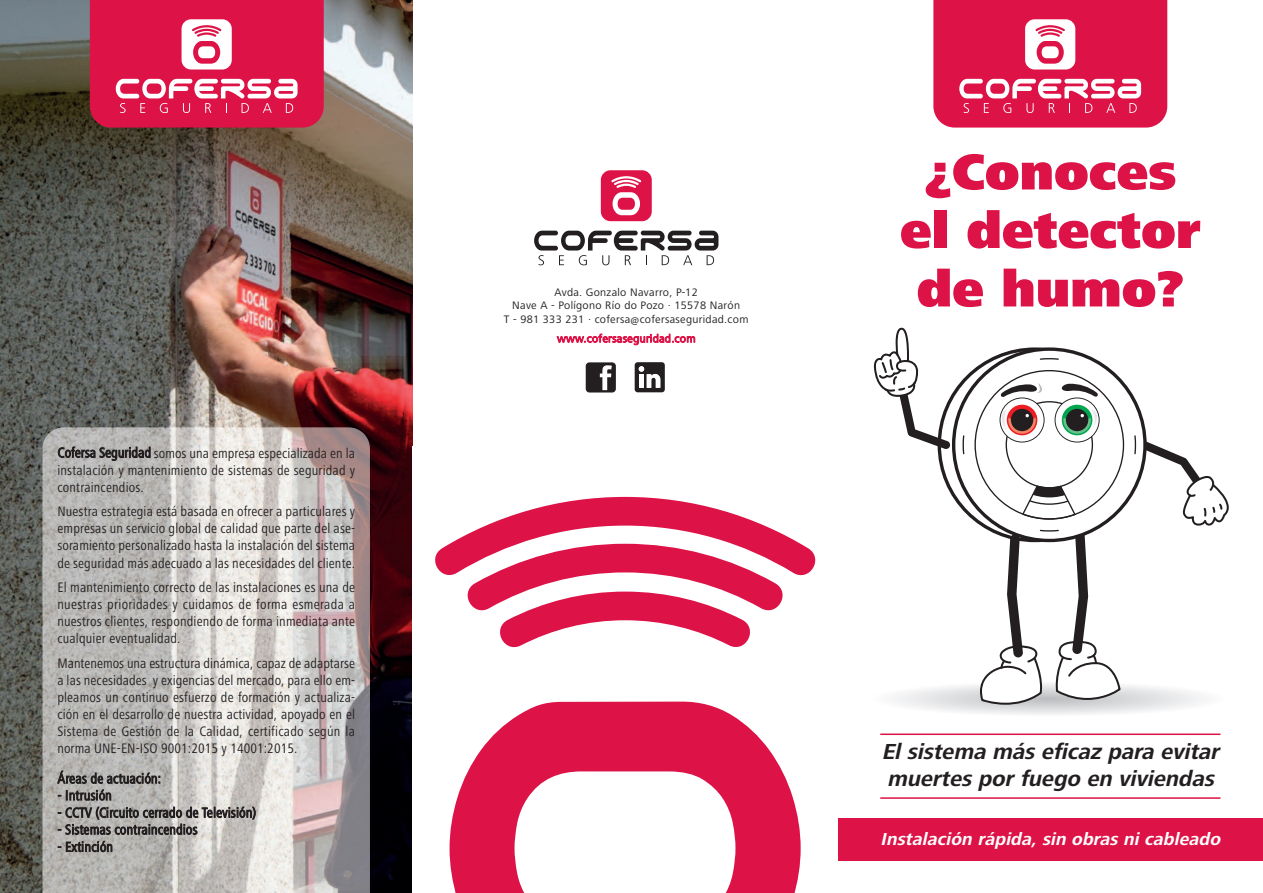
<style>
.page{position:relative;width:1263px;height:893px;background:#fff}
.page>*{position:absolute;margin:0;border:0;box-sizing:border-box;transform-origin:0 0}
.t1{font:900 52.5px/58.5px "Frutiger Next LT";color:#dd1246;text-align:center}
.t2{font:italic 700 22.5px/27px "Frutiger Next LT";color:#231f20}
.t3{font:italic 700 18px "Frutiger Next LT";color:#fff}
.t4{font:condensed 14.25px/17.1px "Frutiger Next LT";letter-spacing:.01em;color:#231f20;text-align:justify}
.t5{font:11.25px/13.5px "Frutiger Next LT";letter-spacing:.025em;color:#231f20;text-align:center}
.t6{font:11.25px "Frutiger Next LT";letter-spacing:.025em;color:#dd1246}
</style>
<div class="page">
<svg style="left:873px;top:328px;width:356px;height:386px"></svg>
<div style="left:838px;top:819px;width:425px;height:42px;background:#dd1246"></div>
<img style="left:0;top:0;width:412px;height:893px">
<img style="left:43px;top:427px;width:327px;height:22px">
<svg style="left:450px;top:702px;width:351px;height:191px;fill:#dd1246"></svg>
<svg style="left:435px;top:497px;width:381px;height:151px"></svg>
<div style="left:601px;top:170px;width:51px;height:51px;background:#dd1246;border-radius:10px"></div>
<svg style="left:611px;top:176px;width:31px;height:39px"></svg>
<svg style="left:534px;top:231px;width:184px;height:34px"></svg>
<svg style="left:933px;top:0;width:234px;height:128px;background:#e23561"></svg>
<svg style="left:90px;top:0;width:234px;height:128px;background:#e0335f"></svg>
<hr style="left:880px;top:733px;width:340px;height:2px;background:#dd1246">
<hr style="left:880px;top:797px;width:340px;height:2px;background:#dd1246">
<svg style="left:585px;top:365px;width:29px;height:28px"></svg>
<svg style="left:586px;top:362px;width:30px;height:30px"></svg>
<svg style="left:634px;top:364px;width:29px;height:29px"></svg>
<svg style="left:635px;top:362px;width:30px;height:30px"></svg>
<p class="t4" style="left:57px;top:446px;width:299px">Cofersa Seguridad somos una empresa especializada en la instalación y mantenimiento de sistemas de seguridad y contraincendios.</p>
<p class="t4" style="left:57px;top:504px;width:299px">Nuestra estrategia está basada en ofrecer a particulares y empresas un servicio global de calidad que parte del ase&shy;soramiento personalizado hasta la instalación del sistema de seguridad más adecuado a las necesidades del cliente.</p>
<p class="t4" style="left:57px;top:580px;width:299px">El mantenimiento correcto de las instalaciones es una de nuestras prioridades y cuidamos de forma esmerada a nuestros clientes, respondiendo de forma inmediata ante cualquier eventualidad.</p>
<p class="t4" style="left:57px;top:656px;width:299px">Mantenemos una estructura dinámica, capaz de adaptarse a las necesidades y exigencias del mercado, para ello em&shy;pleamos un continuo esfuerzo de formación y actualiza&shy;ción en el desarrollo de nuestra actividad, apoyado en el Sistema de Gestión de la Calidad, certificado según la norma UNE-EN-ISO 9001:2015 y 14001:2015.</p>
<p class="t4" style="left:58px;top:771px;width:105px">Áreas de actuación:</p>
<p class="t4" style="left:58px;top:788px;width:56px">- Intrusión</p>
<p class="t4" style="left:58px;top:806px;width:200px">- CCTV (Circuito cerrado de Televisión)</p>
<p class="t4" style="left:58px;top:822px;width:141px">- Sistemas contraincendios</p>
<p class="t4" style="left:58px;top:840px;width:57px">- Extinción</p>
<p class="t5" style="left:504px;top:286px;width:246px">Avda. Gonzalo Navarro, P-12<br>Nave A - Polígono Río do Pozo · 15578 Narón<br>T - 981 333 231 · cofersa@cofersaseguridad.com</p>
<p class="t6" style="left:557px;top:335px;width:140px">www.cofersaseguridad.com</p>
<h1 class="t1" style="left:900px;top:148px;width:302px">¿Conoces el detector de humo?</h1>
<h2 class="t2" style="left:882px;top:740px;width:343px">El sistema más eficaz para evitar muertes por fuego en viviendas</h2>
<p class="t3" style="left:881px;top:833px;width:344px">Instalación rápida, sin obras ni cableado</p>
</div>
